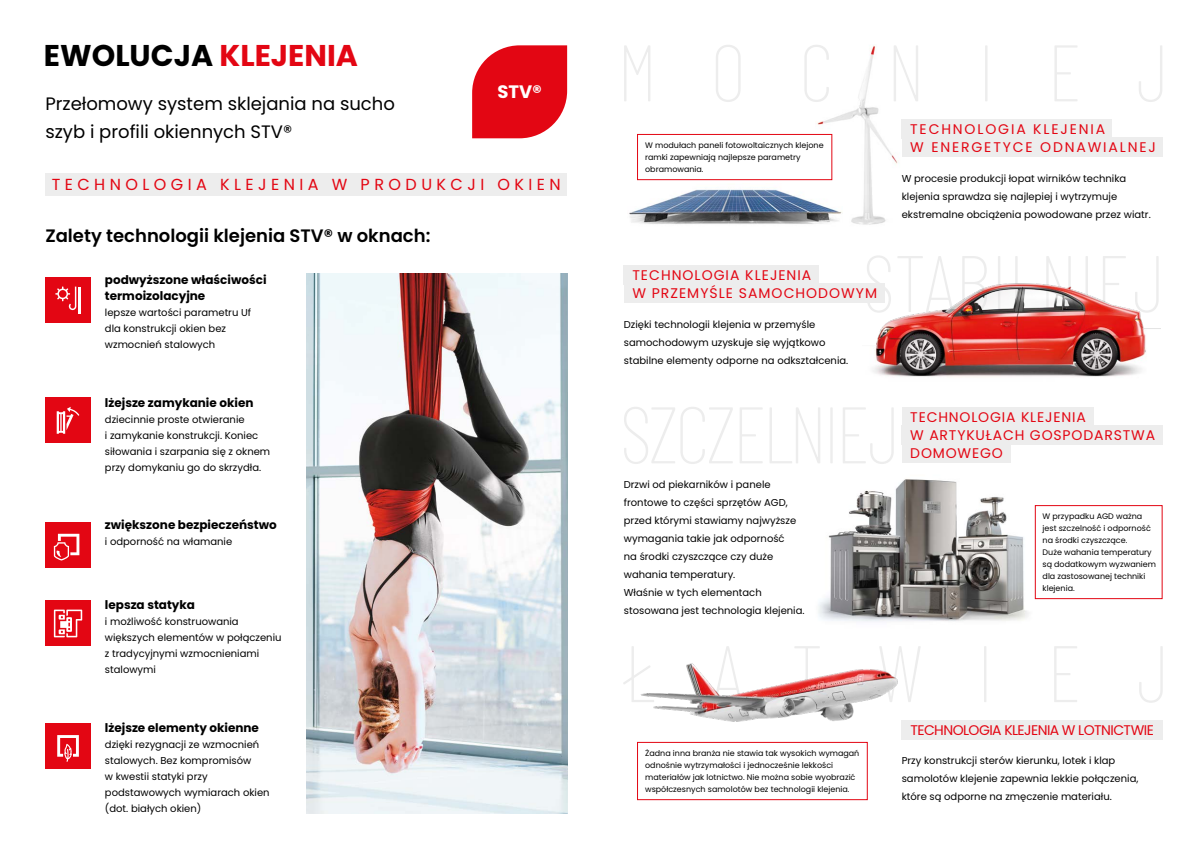
<style>
.page{position:relative;width:1191px;height:842px;background:#fff}
.page>*{position:absolute;margin:0;border:0;box-sizing:border-box;transform-origin:0 0}
.tekst_rozkladowka_na{font:700 30px "Poppins";color:#000}
.tekst_rozkladowka_tr{font:18px/28px "Poppins";color:#000}
.tekst_rozkladowka_tr-2{font:600 18px "Poppins";color:#000}
.tekst_rozkladowka_tr-3{font:700 18px "Poppins";color:#fff}
.technologia_klejenie{font:16px "Poppins";letter-spacing:.28em;color:#e30613}
.technologia_klejenie-2{font:14px "Poppins";letter-spacing:.075em;color:#e30613}
.technologia_klejenie-3{font:14px "Poppins";letter-spacing:.135em;color:#e30613}
.technologia_klejenie-4{font:14px "Poppins";letter-spacing:-.04em;color:#e30613}
.zalety_tekst{font:700 12px/16px "Poppins";color:#000}
.tekst_rozkladowka_tr-4{font:10px/18px "Poppins";color:#000}
.zalety_tekst-2{font:10px/16px "Poppins";color:#000}
.tekst_rozkladowka_tr-5{font:8px/12px "Poppins";color:#000}
.s1{color:#e30613}
</style>
<div class="page">
<img style="left:306px;top:274px;width:261px;height:540px">
<svg style="left:472px;top:45px;width:95px;height:93px;background:#e6222d"></svg>
<div style="left:45px;top:723px;width:46px;height:45px;background:#e30613"></div>
<svg style="left:57px;top:735px;width:22px;height:27px"></svg>
<div style="left:45px;top:601px;width:46px;height:45px;background:#e30613"></div>
<svg style="left:54px;top:610px;width:28px;height:27px"></svg>
<div style="left:45px;top:522px;width:46px;height:46px;background:#e30613"></div>
<svg style="left:54px;top:534px;width:25px;height:26px"></svg>
<div style="left:45px;top:398px;width:46px;height:45px;background:#e30613"></div>
<svg style="left:57px;top:407px;width:22px;height:27px"></svg>
<div style="left:45px;top:277px;width:46px;height:46px;background:#e30613"></div>
<hr style="left:78px;top:287px;width:3px;height:26px;background:#fff">
<svg style="left:55px;top:286px;width:21px;height:24px"></svg>
<div style="left:45px;top:173px;width:522px;height:22px;background:#ededed"></div>
<div style="left:901px;top:720px;width:261px;height:19px;background:#ededed"></div>
<img style="left:640px;top:663px;width:258px;height:59px">
<div style="left:637px;top:742px;width:230px;height:58px;border:1px solid #e30613"></div>
<div style="left:624px;top:265px;width:195px;height:20px;background:#ededed"></div>
<div style="left:624px;top:283px;width:260px;height:20px;background:#ededed"></div>
<img style="left:873px;top:283px;width:287px;height:94px">
<img style="left:818px;top:479px;width:219px;height:143px">
<div style="left:901px;top:408px;width:192px;height:19px;background:#ededed"></div>
<div style="left:901px;top:426px;width:261px;height:19px;background:#ededed"></div>
<div style="left:901px;top:444px;width:109px;height:19px;background:#ededed"></div>
<div style="left:1034px;top:505px;width:128px;height:94px;border:1px solid #e30613"></div>
<img style="left:815px;top:45px;width:83px;height:180px">
<img style="left:629px;top:184px;width:213px;height:41px">
<div style="left:901px;top:119px;width:210px;height:20px;background:#ededed"></div>
<div style="left:901px;top:137px;width:261px;height:20px;background:#ededed"></div>
<div style="left:637px;top:134px;width:195px;height:46px;border:1px solid #e30613"></div>
<p class="tekst_rozkladowka_na" style="left:44px;top:39px;width:316px">EWOLUCJA <span class="s1">KLEJENIA</span></p>
<p class="tekst_rozkladowka_tr" style="left:45px;top:90px;width:351px">Przełomowy system sklejania na sucho szyb i profili okiennych STV®</p>
<p class="tekst_rozkladowka_tr-3" style="left:497px;top:81px;width:46px">STV®</p>
<p class="technologia_klejenie" style="left:52px;top:175px;width:510px">TECHNOLOGIA KLEJENIA W PRODUKCJI OKIEN</p>
<p class="tekst_rozkladowka_tr-2" style="left:45px;top:226px;width:386px">Zalety technologii klejenia STV® w oknach:</p>
<p class="zalety_tekst" style="left:105px;top:272px;width:163px">podwyższone właściwości termoizolacyjne</p>
<p class="zalety_tekst-2" style="left:105px;top:305px;width:148px">lepsze wartości parametru Uf dla konstrukcji okien bez wzmocnień stalowych</p>
<p class="zalety_tekst" style="left:105px;top:395px;width:150px">lżejsze zamykanie okien</p>
<p class="zalety_tekst-2" style="left:105px;top:411px;width:167px">dziecinnie proste otwieranie<br>i zamykanie konstrukcji. Koniec siłowania i szarpania się z oknem przy domykaniu go do skrzydła.</p>
<p class="zalety_tekst" style="left:105px;top:517px;width:173px">zwiększone bezpieczeństwo</p>
<p class="zalety_tekst-2" style="left:105px;top:534px;width:129px">i odporność na włamanie</p>
<p class="zalety_tekst" style="left:105px;top:597px;width:92px">lepsza statyka</p>
<p class="zalety_tekst-2" style="left:105px;top:614px;width:178px">i możliwość konstruowania większych elementów w połączeniu z tradycyjnymi wzmocnieniami stalowymi</p>
<p class="zalety_tekst" style="left:105px;top:720px;width:156px">lżejsze elementy okienne</p>
<p class="zalety_tekst-2" style="left:105px;top:736px;width:166px">dzięki rezygnacji ze wzmocnień stalowych. Bez kompromisów<br>w kwestii statyki przy podstawowych wymiarach okien (dot. białych okien)</p>
<p class="tekst_rozkladowka_tr-5" style="left:645px;top:139px;width:180px">W modułach paneli fotowoltaicznych klejone ramki zapewniają najlepsze parametry obramowania.</p>
<p class="technologia_klejenie-2" style="left:632px;top:267px;width:181px">TECHNOLOGIA KLEJENIA</p>
<p class="technologia_klejenie-2" style="left:632px;top:285px;width:246px">W PRZEMYŚLE SAMOCHODOWYM</p>
<p class="tekst_rozkladowka_tr-4" style="left:624px;top:316px;width:226px">Dzięki technologii klejenia w przemyśle samochodowym uzyskuje się wyjątkowo stabilne elementy odporne na odkształcenia.</p>
<p class="tekst_rozkladowka_tr-4" style="left:624px;top:475px;width:182px">Drzwi od piekarników i panele frontowe to części sprzętów AGD, przed którymi stawiamy najwyższe wymagania takie jak odporność<br>na środki czyszczące czy duże wahania temperatury.<br>Właśnie w tych elementach stosowana jest technologia klejenia.</p>
<p class="technologia_klejenie-3" style="left:910px;top:121px;width:196px">TECHNOLOGIA KLEJENIA</p>
<p class="technologia_klejenie-3" style="left:910px;top:139px;width:247px">W ENERGETYCE ODNAWIALNEJ</p>
<p class="tekst_rozkladowka_tr-4" style="left:901px;top:169px;width:250px">W procesie produkcji łopat wirników technika klejenia sprawdza się najlepiej i wytrzymuje ekstremalne obciążenia powodowane przez wiatr.</p>
<p class="technologia_klejenie-2" style="left:910px;top:409px;width:177px">TECHNOLOGIA KLEJENIA</p>
<p class="technologia_klejenie-2" style="left:910px;top:427px;width:246px">W ARTYKUŁACH GOSPODARSTWA</p>
<p class="technologia_klejenie-2" style="left:910px;top:445px;width:94px">DOMOWEGO</p>
<p class="tekst_rozkladowka_tr-5" style="left:1042px;top:510px;width:115px">W przypadku AGD ważna jest szczelność i odporność na środki czyszczące.<br>Duże wahania temperatury są dodatkowym wyzwaniem dla zastosowanej techniki klejenia.</p>
<p class="tekst_rozkladowka_tr-5" style="left:645px;top:747px;width:216px">Żadna inna branża nie stawia tak wysokich wymagań odnośnie wytrzymałości i jednocześnie lekkości materiałów jak lotnictwo. Nie można sobie wyobrazić współczesnych samolotów bez technologii klejenia.</p>
<p class="technologia_klejenie-4" style="left:910px;top:721px;width:245px">TECHNOLOGIA KLEJENIA W LOTNICTWIE</p>
<p class="tekst_rozkladowka_tr-4" style="left:901px;top:752px;width:238px">Przy konstrukcji sterów kierunku, lotek i klap samolotów klejenie zapewnia lekkie połączenia, które są odporne na zmęczenie materiału.</p>
</div>
